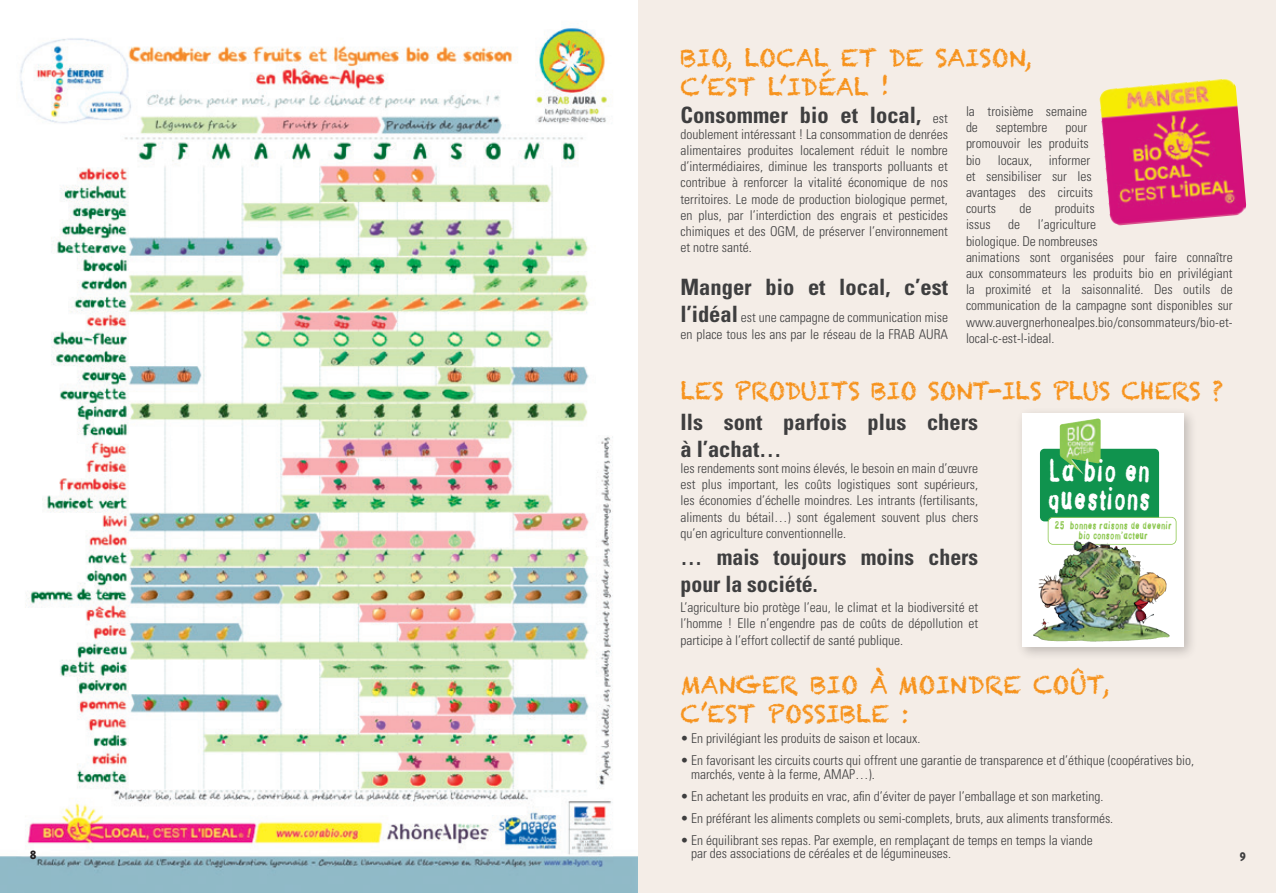
<style>
.page{position:relative;width:1276px;height:893px;background:#fff}
.page>*{position:absolute;margin:0;border:0;box-sizing:border-box;transform-origin:0 0}
.t1{font:29.55px/28.3px "Stamp Gothic";color:#fff;scale:.8 1}
.t2{font:24px/28.8px "Chalkduster";color:#f7931d}
.t3{font:700 condensed 22.5px/27px "Univers LT Std";color:#3e3e3f}
.t4{font:300 condensed 13.5px/16.2px "Univers LT Std";color:#3e3e3f}
.t5{font:800 13.5px "Delicious";color:#3e3e3f}
.t6{font:800 13.5px "Delicious";color:#231f20}
.t7{font:10.35px/10.4px "Stamp Gothic";color:#8ec852;text-align:center;scale:.8 1}
.s1{font-weight:300;font-size:13.5px}
.s2{font-weight:700;font-size:22.5px}
</style>
<div class="page">
<div style="left:617px;top:0;width:659px;height:893px;background:#f4ede7"></div>
<img style="left:1099px;top:79px;width:147px;height:147px">
<img style="left:0;top:12px;width:638px;height:881px">
<div style="left:1015px;top:406px;width:182px;height:255px;background:#231f20;opacity:.25"></div>
<img style="left:1022px;top:413px;width:161px;height:234px">
<div style="left:1040px;top:449px;width:119px;height:72px;background:#10934e;border-radius:4px"></div>
<svg style="left:1047px;top:517px;width:129px;height:28px;background:#f5f9f2"></svg>
<img style="left:1064px;top:540px;width:16px;height:20px">
<img style="left:1059px;top:419px;width:37px;height:53px">
<p class="t6" style="left:30px;top:847px;width:8px">8</p>
<h2 class="t2" style="left:680px;top:43px;width:353px">BIO, LOCAL ET DE SAISON,<br>C’EST L’IDÉAL !</h2>
<h3 class="t3" style="left:680px;top:101px;width:269px">Consommer bio et local, <span class="s1">est</span></h3>
<p class="t4" style="left:680px;top:126px;width:269px;text-align:justify">doublement intéressant ! La consommation de denrées alimentaires produites localement réduit le nombre d’intermédiaires, diminue les transports polluants et contribue à renforcer la vitalité économique de nos territoires. Le mode de production biologique permet, en plus, par l’interdiction des engrais et pesticides chimiques et des OGM, de préserver l’environnement et notre santé.</p>
<h3 class="t3" style="left:680px;top:274px;width:269px">Manger bio et local, c’est</h3>
<p class="t4" style="left:680px;top:310px;width:269px"><span class="s2">l’idéal</span> est une campagne de communication mise en place tous les ans par le réseau de la FRAB AURA</p>
<p class="t4" style="left:966px;top:103px;width:123px">la troisième semaine de</p>
<p class="t4" style="left:996px;top:119px;width:53px">septembre</p>
<p class="t4" style="left:966px;top:119px;width:129px;text-indent:99px">pour promouvoir les produits bio locaux, informer et sensibiliser sur les avantages des circuits courts</p>
<p class="t4" style="left:1019px;top:200px;width:13px">de</p>
<p class="t4" style="left:1055px;top:200px;width:41px">produits</p>
<p class="t4" style="left:966px;top:217px;width:268px;text-indent:72px">l’agriculture<br>biologique. De nombreuses<br>animations sont organisées pour faire connaître aux consommateurs les produits bio en privilégiant la proximité et la saisonnalité. Des outils de communication de la campagne sont disponibles sur www.auvergnerhonealpes.bio/consommateurs/bio-et&shy;local-c-est-l-ideal.</p>
<p class="t4" style="left:966px;top:217px;width:26px">issus</p>
<p class="t4" style="left:1008px;top:217px;width:13px">de</p>
<h2 class="t2" style="left:680px;top:376px;width:544px">LES PRODUITS BIO SONT-ILS PLUS CHERS ?</h2>
<h3 class="t3" style="left:680px;top:408px;width:299px">Ils sont parfois plus chers à l’achat…</h3>
<p class="t4" style="left:680px;top:460px;width:299px;text-align:justify">les rendements sont moins élevés, le besoin en main d’œuvre est plus important, les coûts logistiques sont supérieurs, les économies d’échelle moindres. Les intrants (fertilisants, aliments du bétail…) sont également souvent plus chers qu’en agriculture conventionnelle.</p>
<h3 class="t3" style="left:680px;top:543px;width:299px">… mais toujours moins chers pour la société.</h3>
<p class="t4" style="left:680px;top:599px;width:299px;text-align:justify">L’agriculture bio protège l’eau, le climat et la biodiversité et l’homme ! Elle n’engendre pas de coûts de dépollution et participe à l’effort collectif de santé publique.</p>
<h1 class="t1" style="left:1047px;top:455px;width:131px">La bio en questions</h1>
<p class="t7" style="left:1054px;top:520px;width:148px">25 bonnes raisons de devenir bio consom’acteur</p>
<h2 class="t2" style="left:680px;top:670px;width:430px">MANGER BIO À MOINDRE COÛT,<br>C’EST POSSIBLE :</h2>
<p class="t4" style="left:680px;top:730px;width:241px">• En privilégiant les produits de saison et locaux.</p>
<p class="t4" style="left:691px;top:753px;width:504px;line-height:13.5px;text-indent:-11px">• En favorisant les circuits courts qui offrent une garantie de transparence et d’éthique (coopératives bio, marchés, vente à la ferme, AMAP…).</p>
<p class="t4" style="left:680px;top:788px;width:424px">• En achetant les produits en vrac, afin d’éviter de payer l’emballage et son marketing.</p>
<p class="t4" style="left:680px;top:810px;width:434px">• En préférant les aliments complets ou semi-complets, bruts, aux aliments transformés.</p>
<p class="t4" style="left:691px;top:833px;width:403px;line-height:13.5px;text-indent:-11px">• En équilibrant ses repas. Par exemple, en remplaçant de temps en temps la viande par des associations de céréales et de légumineuses.</p>
<p class="t5" style="left:1239px;top:847px;width:8px">9</p>
</div>
